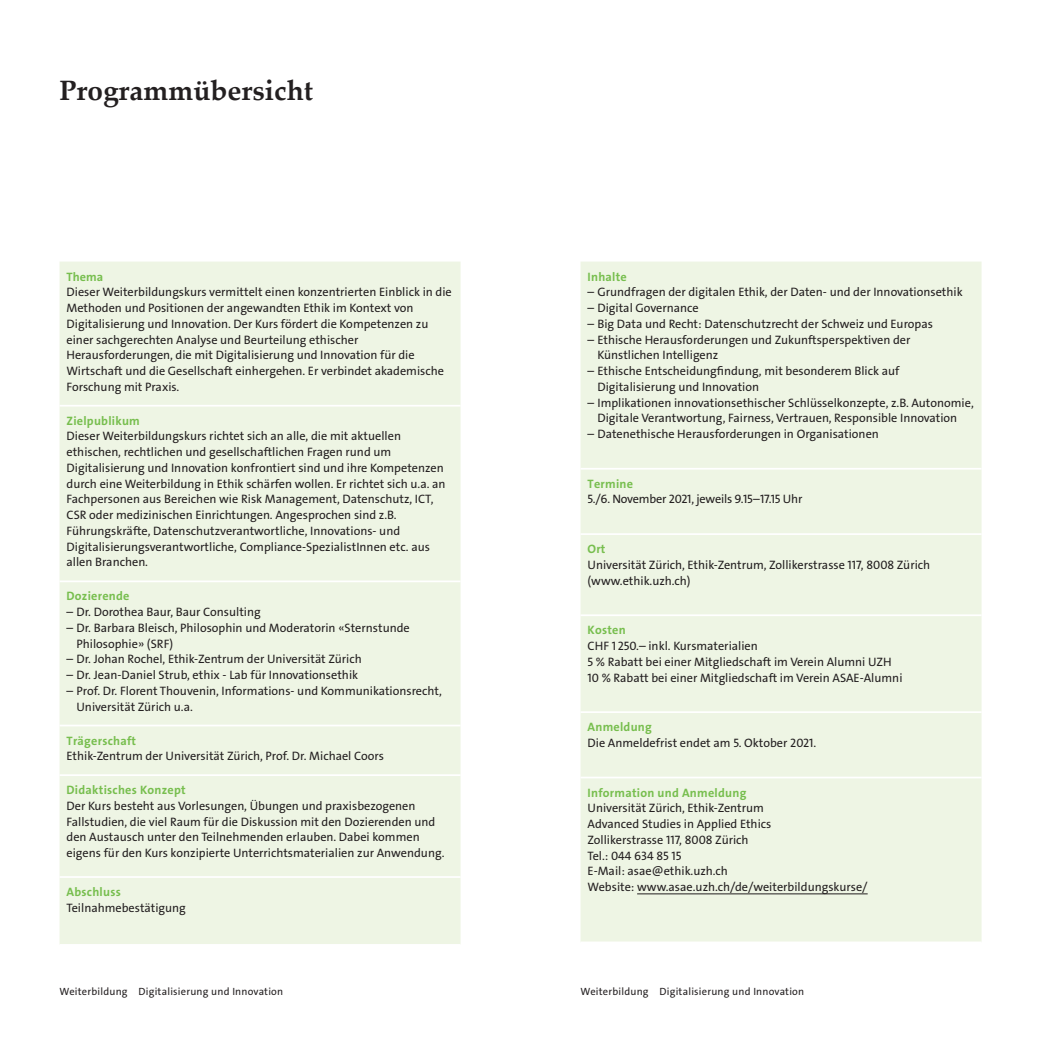
<style>
.page{position:relative;width:1042px;height:1042px;background:#fff}
.page>*{position:absolute;margin:0;border:0;box-sizing:border-box;transform-origin:0 0}
.Titel{font:700 28px "Palatino Linotype";color:#231f20}
.Tabellen_Zellentext{font:12.25px/15.8px "The Sans LP5 Plain";color:#231f20}
.Tabellen_Zellentitel{font:12.25px "The Sans LP7 Bld";letter-spacing:.02em;color:#77be4e}
.Tabelle_Titel_Text{font:12.25px "The Sans LP7 Bld";color:#77be4e}
.Fusszeile{font:10.5px "The Sans LP5 Plain";letter-spacing:.02em;color:#231f20}
</style>
<div class="page">
<div style="left:60px;top:261px;width:400px;height:683px;background:#eef5e4"></div>
<hr style="left:60px;top:405px;width:400px;height:1px;background:#fff">
<hr style="left:60px;top:580px;width:400px;height:2px;background:#fff">
<hr style="left:60px;top:724px;width:400px;height:2px;background:#fff">
<hr style="left:60px;top:774px;width:400px;height:2px;background:#fff">
<hr style="left:60px;top:876px;width:400px;height:2px;background:#fff">
<div style="left:580px;top:261px;width:401px;height:680px;background:#eef5e4"></div>
<hr style="left:580px;top:468px;width:401px;height:1px;background:#fff">
<hr style="left:580px;top:533px;width:401px;height:2px;background:#fff">
<hr style="left:580px;top:614px;width:401px;height:2px;background:#fff">
<hr style="left:580px;top:711px;width:401px;height:2px;background:#fff">
<hr style="left:580px;top:776px;width:401px;height:2px;background:#fff">
<hr style="left:637px;top:893px;width:230px;height:1px;background:#231f20">
<p class="Titel" style="left:60px;top:70px;width:255px">Programmübersicht</p>
<p class="Tabelle_Titel_Text" style="left:67px;top:268px;width:38px">Thema</p>
<p class="Tabellen_Zellentext" style="left:67px;top:284px;width:387px">Dieser Weiterbildungskurs vermittelt einen konzentrierten Einblick in die Methoden und Positionen der angewandten Ethik im Kontext von Digitalisierung und Innovation. Der Kurs fördert die Kompetenzen zu einer sachgerechten Analyse und Beurteilung ethischer Herausforderungen, die mit Digitalisierung und Innovation für die Wirtschaft und die Gesellschaft einhergehen. Er verbindet akademische Forschung mit Praxis.</p>
<p class="Tabellen_Zellentitel" style="left:67px;top:413px;width:75px">Zielpublikum</p>
<p class="Tabellen_Zellentext" style="left:67px;top:428px;width:380px">Dieser Weiterbildungskurs richtet sich an alle, die mit aktuellen ethischen, rechtlichen und gesellschaftlichen Fragen rund um Digitalisierung und Innovation konfrontiert sind und ihre Kompetenzen durch eine Weiterbildung in Ethik schärfen wollen. Er richtet sich u.a. an Fachpersonen aus Bereichen wie Risk Management, Datenschutz, ICT, CSR oder medizinischen Einrichtungen. Angesprochen sind z.B.<br>Führungskräfte, Datenschutzverantwortliche, Innovations- und Digitalisierungsverantwortliche, Compliance-SpezialistInnen etc. aus allen Branchen.</p>
<p class="Tabellen_Zellentitel" style="left:67px;top:588px;width:64px">Dozierende</p>
<p class="Tabellen_Zellentext" style="left:67px;top:604px;width:196px">– Dr. Dorothea Baur, Baur Consulting</p>
<p class="Tabellen_Zellentext" style="left:76px;top:620px;width:335px;text-indent:-10px">– Dr. Barbara Bleisch, Philosophin und Moderatorin «Sternstunde<br>Philosophie» (SRF)</p>
<p class="Tabellen_Zellentext" style="left:67px;top:651px;width:297px">– Dr. Johan Rochel, Ethik-Zentrum der Universität Zürich</p>
<p class="Tabellen_Zellentext" style="left:67px;top:667px;width:293px">– Dr. Jean-Daniel Strub, ethix - Lab für Innovationsethik</p>
<p class="Tabellen_Zellentext" style="left:76px;top:683px;width:367px;text-indent:-10px">– Prof. Dr. Florent Thouvenin, Informations- und Kommunikationsrecht,<br>Universität Zürich u.a.</p>
<p class="Tabellen_Zellentitel" style="left:67px;top:732px;width:71px">Trägerschaft</p>
<p class="Tabellen_Zellentext" style="left:67px;top:748px;width:319px">Ethik-Zentrum der Universität Zürich, Prof. Dr. Michael Coors</p>
<p class="Tabellen_Zellentitel" style="left:67px;top:782px;width:121px">Didaktisches Konzept</p>
<p class="Tabellen_Zellentext" style="left:67px;top:798px;width:380px">Der Kurs besteht aus Vorlesungen, Übungen und praxisbezogenen Fallstudien, die viel Raum für die Diskussion mit den Dozierenden und den Austausch unter den Teilnehmenden erlauben. Dabei kommen eigens für den Kurs konzipierte Unterrichtsmaterialien zur Anwendung.</p>
<p class="Tabellen_Zellentitel" style="left:67px;top:884px;width:56px">Abschluss</p>
<p class="Tabellen_Zellentext" style="left:67px;top:900px;width:121px">Teilnahmebestätigung</p>
<p class="Tabellen_Zellentitel" style="left:587px;top:268px;width:41px">Inhalte</p>
<p class="Tabellen_Zellentext" style="left:587px;top:284px;width:377px">– Grundfragen der digitalen Ethik, der Daten- und der Innovationsethik</p>
<p class="Tabellen_Zellentext" style="left:587px;top:300px;width:113px">– Digital Governance</p>
<p class="Tabellen_Zellentext" style="left:587px;top:316px;width:347px">– Big Data und Recht: Datenschutzrecht der Schweiz und Europas</p>
<p class="Tabellen_Zellentext" style="left:597px;top:332px;width:314px;text-indent:-10px">– Ethische Herausforderungen und Zukunftsperspektiven der<br>Künstlichen Intelligenz</p>
<p class="Tabellen_Zellentext" style="left:597px;top:363px;width:304px;text-indent:-10px">– Ethische Entscheidungfindung, mit besonderem Blick auf<br>Digitalisierung und Innovation</p>
<p class="Tabellen_Zellentext" style="left:587px;top:395px;width:388px;text-align:center">– Implikationen innovationsethischer Schlüsselkonzepte, z.B. Autonomie,<br>Digitale Verantwortung, Fairness, Vertrauen, Responsible Innovation</p>
<p class="Tabellen_Zellentext" style="left:587px;top:426px;width:293px">– Datenethische Herausforderungen in Organisationen</p>
<p class="Tabellen_Zellentitel" style="left:587px;top:476px;width:47px">Termine</p>
<p class="Tabellen_Zellentext" style="left:587px;top:491px;width:216px">5./6. November 2021, jeweils 9.15–17.15 Uhr</p>
<p class="Tabellen_Zellentitel" style="left:587px;top:541px;width:20px">Ort</p>
<p class="Tabellen_Zellentext" style="left:587px;top:557px;width:344px">Universität Zürich, Ethik-Zentrum, Zollikerstrasse 117, 8008 Zürich</p>
<p class="Tabellen_Zellentext" style="left:587px;top:573px;width:105px">(www.ethik.uzh.ch)</p>
<p class="Tabellen_Zellentitel" style="left:587px;top:622px;width:40px">Kosten</p>
<p class="Tabellen_Zellentext" style="left:587px;top:638px;width:172px">CHF 1250.– inkl. Kursmaterialien</p>
<p class="Tabellen_Zellentext" style="left:587px;top:654px;width:306px">5 % Rabatt bei einer Mitgliedschaft im Verein Alumni UZH</p>
<p class="Tabellen_Zellentext" style="left:587px;top:669px;width:316px">10 % Rabatt bei einer Mitgliedschaft im Verein ASAE-Alumni</p>
<p class="Tabellen_Zellentitel" style="left:587px;top:719px;width:66px">Anmeldung</p>
<p class="Tabellen_Zellentext" style="left:587px;top:735px;width:230px">Die Anmeldefrist endet am 5. Oktober 2021.</p>
<p class="Tabellen_Zellentitel" style="left:587px;top:784px;width:160px">Information und Anmeldung</p>
<p class="Tabellen_Zellentext" style="left:587px;top:800px;width:178px">Universität Zürich, Ethik-Zentrum</p>
<p class="Tabellen_Zellentext" style="left:587px;top:816px;width:185px">Advanced Studies in Applied Ethics</p>
<p class="Tabellen_Zellentext" style="left:587px;top:832px;width:163px">Zollikerstrasse 117, 8008 Zürich</p>
<p class="Tabellen_Zellentext" style="left:587px;top:847px;width:95px">Tel.: 044 634 85 15</p>
<p class="Tabellen_Zellentext" style="left:587px;top:863px;width:142px">E-Mail: asae@ethik.uzh.ch</p>
<p class="Tabellen_Zellentext" style="left:587px;top:879px;width:282px">Website: www.asae.uzh.ch/de/weiterbildungskurse/</p>
<p class="Fusszeile" style="left:60px;top:985px;width:225px">Weiterbildung Digitalisierung und Innovation</p>
<p class="Fusszeile" style="left:580px;top:985px;width:225px">Weiterbildung Digitalisierung und Innovation</p>
</div>
